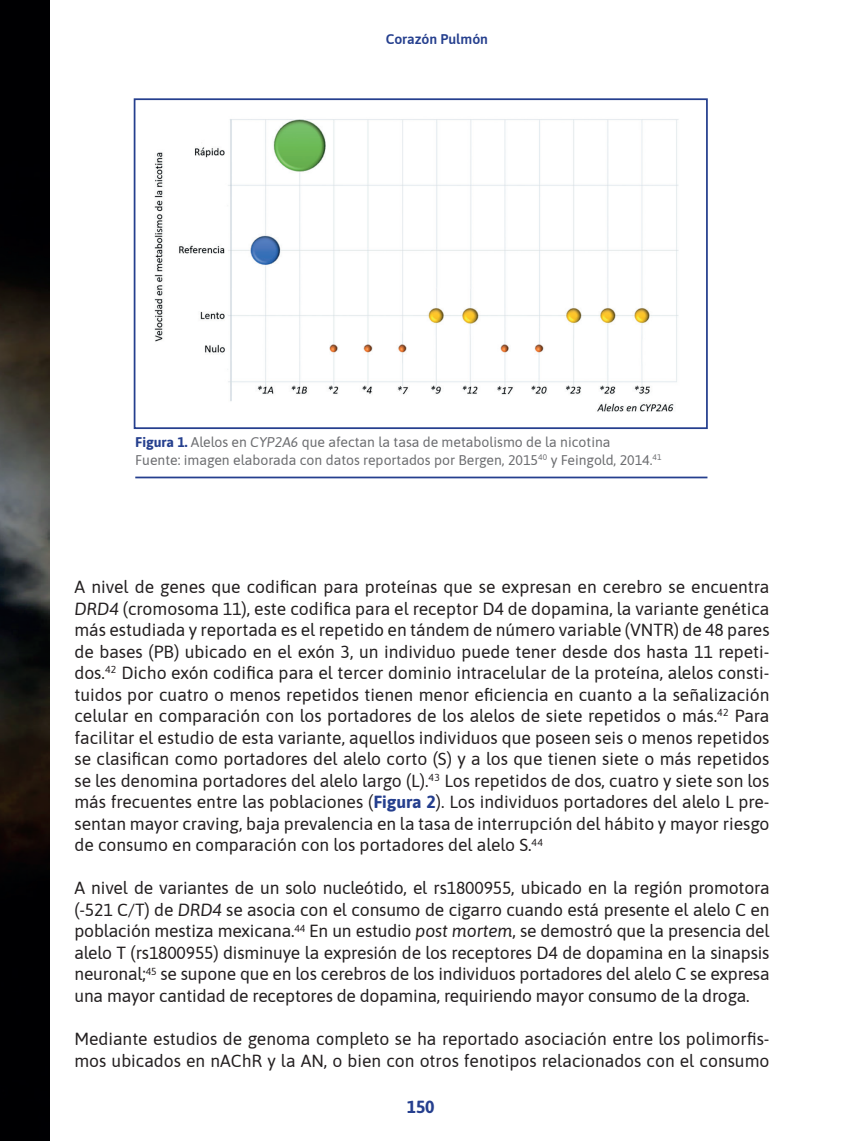
<style>
.page{position:relative;width:844px;height:1141px;background:#fff}
.page>*{position:absolute;margin:0;border:0;box-sizing:border-box;transform-origin:0 0}
.texto_gral{font:17.5px/21.5px "Asap";color:#231f20;text-align:justify}
.t1{font:700 17.5px "Asap";color:#253f8e}
.texto_gral-2{font:14px "Asap";color:#6c6d70}
.t2{font:600 14px "Asap";color:#253f8e}
.s1{font-weight:700;color:#253f8e}
.s2{font-style:italic}
</style>
<div class="page">
<img style="left:0;top:0;width:50px;height:1141px">
<img style="left:154px;top:119px;width:525px;height:293px">
<div style="left:134px;top:98px;width:573px;height:331px;border:2px solid #253f8e"></div>
<hr style="left:135px;top:477px;width:572px;height:1px;background:#253f8e">
<p class="t2" style="left:385px;top:29px;width:104px">Corazón Pulmón</p>
<p class="texto_gral-2" style="left:135px;top:433px;width:476px"><span class="s1">Figura 1.</span> Alelos en <span class="s2">CYP2A6</span> que afectan la tasa de metabolismo de la nicotina</p>
<p class="texto_gral-2" style="left:135px;top:450px;width:527px">Fuente: imagen elaborada con datos reportados por Bergen, 2015<sup>40</sup> y Feingold, 2014.<sup>41</sup></p>
<p class="texto_gral" style="left:74px;top:575px;width:696px">A nivel de genes que codifican para proteínas que se expresan en cerebro se encuentra <span class="s2">DRD4</span> (cromosoma 11), este codifica para el receptor D4 de dopamina, la variante genética más estudiada y reportada es el repetido en tándem de número variable (VNTR) de 48 pares de bases (PB) ubicado en el exón 3, un individuo puede tener desde dos hasta 11 repeti&shy;dos.<sup>42</sup> Dicho exón codifica para el tercer dominio intracelular de la proteína, alelos consti&shy;tuidos por cuatro o menos repetidos tienen menor eficiencia en cuanto a la señalización celular en comparación con los portadores de los alelos de siete repetidos o más.<sup>42</sup> Para facilitar el estudio de esta variante, aquellos individuos que poseen seis o menos repetidos se clasifican como portadores del alelo corto (S) y a los que tienen siete o más repetidos se les denomina portadores del alelo largo (L).<sup>43</sup> Los repetidos de dos, cuatro y siete son los más frecuentes entre las poblaciones (<span class="s1">Figura 2</span>). Los individuos portadores del alelo L pre&shy;sentan mayor craving, baja prevalencia en la tasa de interrupción del hábito y mayor riesgo de consumo en comparación con los portadores del alelo S.<sup>44</sup></p>
<p class="texto_gral" style="left:74px;top:877px;width:696px">A nivel de variantes de un solo nucleótido, el rs1800955, ubicado en la región promotora (-521 C/T) de <span class="s2">DRD4</span> se asocia con el consumo de cigarro cuando está presente el alelo C en población mestiza mexicana.<sup>44</sup> En un estudio <span class="s2">post mortem</span>, se demostró que la presencia del alelo T (rs1800955) disminuye la expresión de los receptores D4 de dopamina en la sinapsis neuronal;<sup>45</sup> se supone que en los cerebros de los individuos portadores del alelo C se expresa una mayor cantidad de receptores de dopamina, requiriendo mayor consumo de la droga.</p>
<p class="texto_gral" style="left:74px;top:1027px;width:696px">Mediante estudios de genoma completo se ha reportado asociación entre los polimorfis&shy;mos ubicados en nAChR y la AN, o bien con otros fenotipos relacionados con el consumo</p>
<p class="t1" style="left:407px;top:1094px;width:29px">150</p>
</div>
